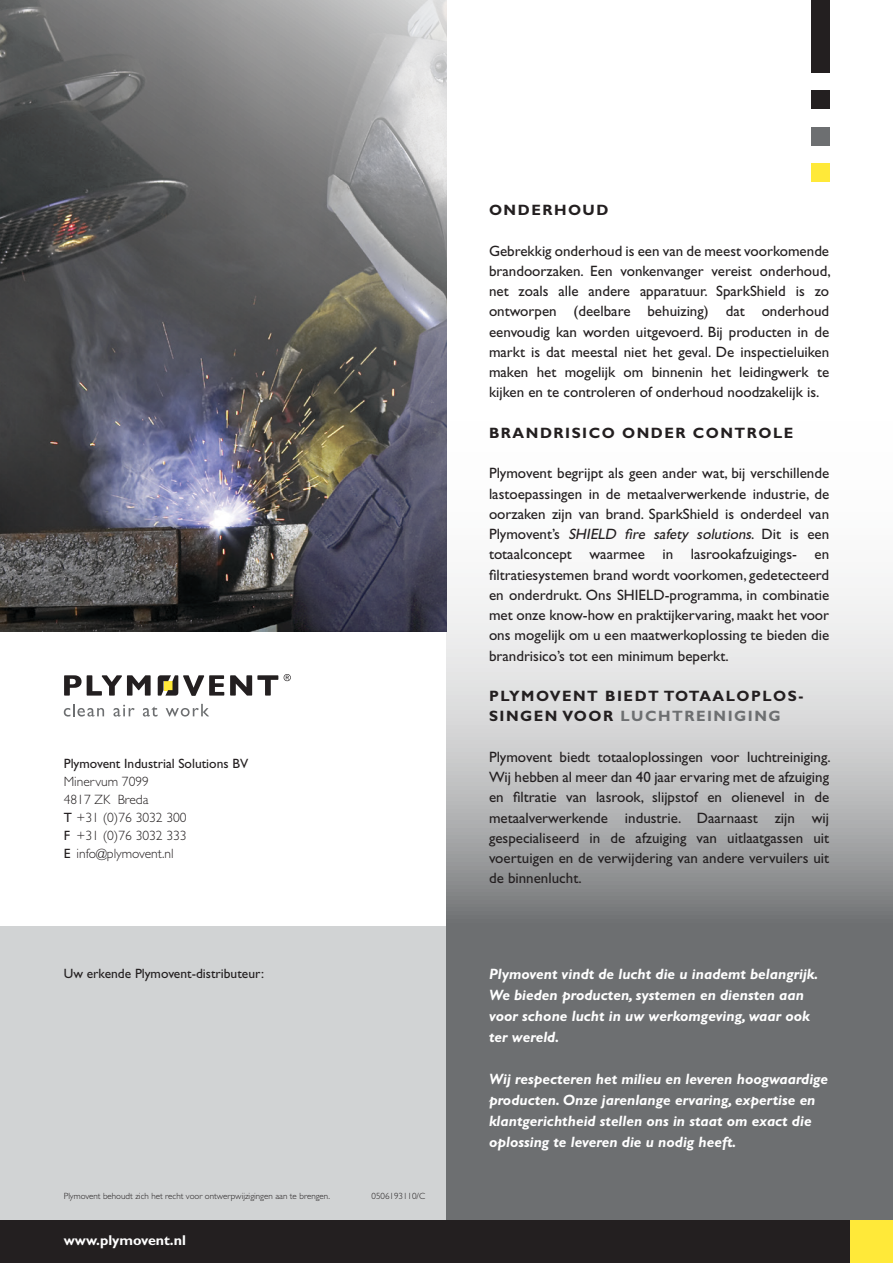
<style>
.page{position:relative;width:893px;height:1263px;background:#fff}
.page>*{position:absolute;margin:0;border:0;box-sizing:border-box;transform-origin:0 0}
.t1{font:15px/20.2px "Gill Sans Std";color:#231f20;text-align:justify}
.t2{font:italic 700 15px/21px "Gill Sans Std";color:#fff}
.t3{font:700 15px/20.2px "Gill Sans Std";letter-spacing:.1em;color:#231f20}
.t4{font:700 14.25px "Gill Sans Std";color:#fff}
.t5{font:300 13.5px/18px "Gill Sans Std";color:#231f20}
.t6{font:13.5px "Gill Sans Std";color:#231f20}
.t7{font:300 9px "Gill Sans Std";color:#231f20}
.s1{font-weight:400}
.s2{font-style:italic}
.s3{color:#6d6f71}
</style>
<div class="page">
<div style="left:0;top:926px;width:446px;height:294px;background:#d1d3d4"></div>
<div style="left:446px;top:926px;width:447px;height:294px;background:#6d6f71"></div>
<svg style="left:446px;top:0;width:447px;height:926px"></svg>
<img style="left:0;top:0;width:446px;height:631px">
<div style="left:850px;top:1220px;width:43px;height:43px;background:#ffe939"></div>
<div style="left:0;top:1220px;width:850px;height:43px;background:#231f20"></div>
<div style="left:811px;top:164px;width:18px;height:18px;background:#ffe939"></div>
<div style="left:811px;top:127px;width:18px;height:18px;background:#6d6f71"></div>
<div style="left:811px;top:91px;width:18px;height:18px;background:#231f20"></div>
<div style="left:811px;top:0;width:18px;height:73px;background:#231f20"></div>
<svg style="left:230px;top:675px;width:48px;height:20px"></svg>
<svg style="left:64px;top:675px;width:87px;height:21px"></svg>
<svg style="left:284px;top:674px;width:7px;height:7px"></svg>
<svg style="left:158px;top:675px;width:66px;height:21px"></svg>
<svg style="left:64px;top:704px;width:40px;height:12px"></svg>
<svg style="left:113px;top:705px;width:22px;height:11px"></svg>
<svg style="left:143px;top:706px;width:15px;height:10px"></svg>
<svg style="left:166px;top:704px;width:43px;height:12px"></svg>
<p class="t6" style="left:64px;top:756px;width:186px">Plymovent Industrial Solutions BV</p>
<p class="t5" style="left:64px;top:773px;width:124px">Minervum 7099<br>4817 ZK Breda<br><span class="s1">T</span> +31 (0)76 3032 300<br><span class="s1">F</span> +31 (0)76 3032 333<br><span class="s1">E</span> info@plymovent.nl</p>
<p class="t6" style="left:64px;top:965px;width:202px">Uw erkende Plymovent-distributeur:</p>
<p class="t7" style="left:64px;top:1191px;width:268px">Plymovent behoudt zich het recht voor ontwerpwijzigingen aan te brengen.</p>
<p class="t7" style="left:372px;top:1191px;width:55px">0506193110/C</p>
<p class="t4" style="left:64px;top:1232px;width:124px">WWW.PLYMOVENT.NL</p>
<p class="t3" style="left:489px;top:200px;width:121px">ONDERHOUD</p>
<p class="t1" style="left:489px;top:241px;width:343px">Gebrekkig onderhoud is een van de meest voorkomende brandoorzaken. Een vonkenvanger vereist onderhoud, net zoals alle andere apparatuur. SparkShield is zo ontworpen (deelbare behuizing) dat onderhoud eenvoudig kan worden uitgevoerd. Bij producten in de markt is dat meestal niet het geval. De inspectieluiken maken het mogelijk om binnenin het leidingwerk te kijken en te controleren of onderhoud noodzakelijk is.</p>
<p class="t3" style="left:489px;top:423px;width:306px">BRANDRISICO ONDER CONTROLE</p>
<p class="t1" style="left:489px;top:463px;width:342px">Plymovent begrijpt als geen ander wat, bij verschillende lastoepassingen in de metaalverwerkende industrie, de oorzaken zijn van brand. SparkShield is onderdeel van P l y m ove n t’s <span class="s2">SHIELD fire safety solutions</span>. D i t i s e e n totaalconcept waarmee in lasrookafzuigings- en filtratiesystemen brand wordt voorkomen, gedetecteerd en onderdrukt. Ons SHIELD-programma, in combinatie met onze know-how en praktijkervaring, maakt het voor ons mogelijk om u een maatwerkoplossing te bieden die brandrisico’s tot een minimum beperkt.</p>
<p class="t3" style="left:489px;top:686px;width:316px">PLYMOVENT BIEDT TOTAALOP LOS-<br>SINGEN VOOR <span class="s3">LUCHTREINIGING</span></p>
<p class="t1" style="left:489px;top:747px;width:343px">Plymovent biedt totaaloplossingen voor luchtreiniging.<br>Wij hebben al meer dan 40 jaar ervaring met de afzuiging en filtratie van lasrook, slijpstof en olienevel in de metaalverwerkende industrie. Daarnaast zijn wij gespecialiseerd in de afzuiging van uitlaatgassen uit voertuigen en de verwijdering van andere vervuilers uit de binnenlucht.</p>
<p class="t2" style="left:489px;top:963px;width:331px">Plymovent vindt de lucht die u inademt belangrijk.<br>We bieden producten, systemen en diensten aan voor schone lucht in uw werkomgeving, waar ook ter wereld.</p>
<p class="t2" style="left:489px;top:1068px;width:341px">Wij respecteren het milieu en leveren hoogwaardige producten. Onze jarenlange ervaring, expertise en klantgerichtheid stellen ons in staat om exact die oplossing te leveren die u nodig heeft.</p>
</div>
